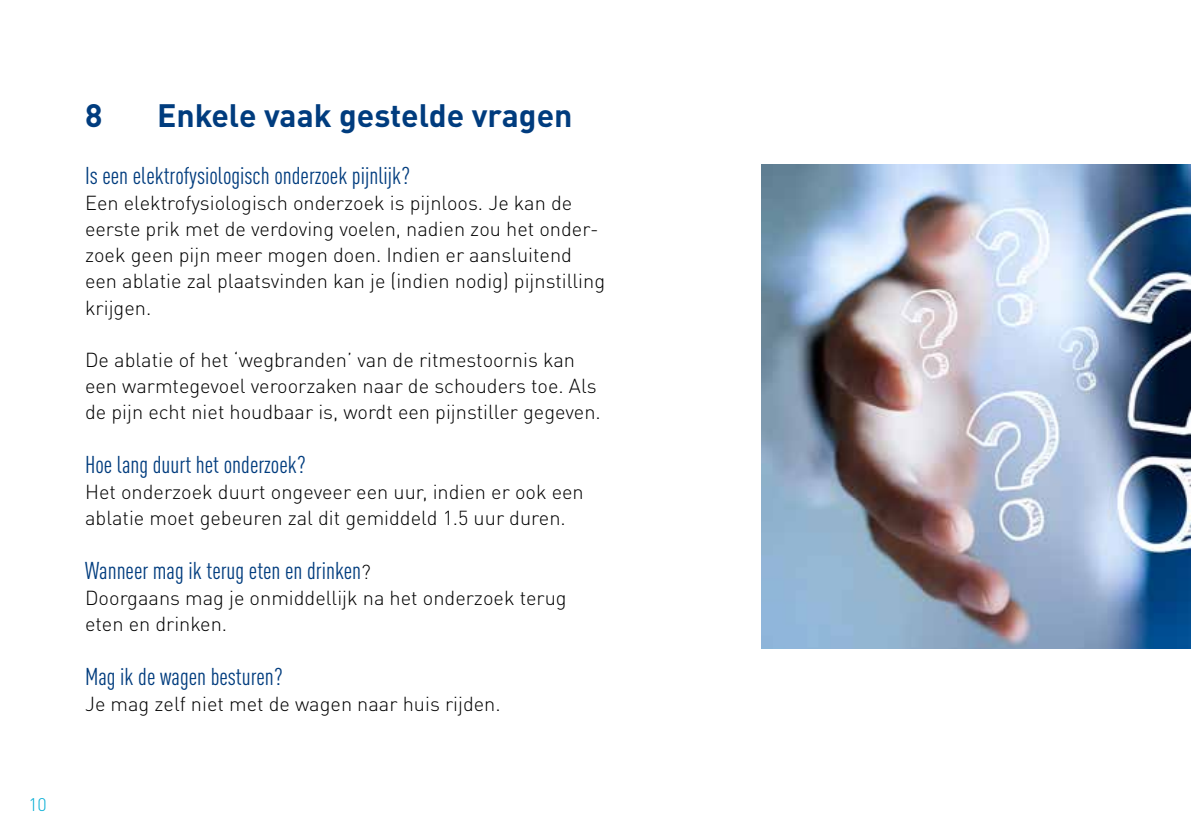
<style>
.page{position:relative;width:1191px;height:840px;background:#fff}
.page>*{position:absolute;margin:0;border:0;box-sizing:border-box;transform-origin:0 0}
.t1{font:700 32px "DINOT";color:#003c7e}
.t2{font:condensed 24px "DINOT";color:#003c7e}
.t3{font:300 20px/26px "DINOT";color:#000}
.t4{font:300 18px "DINOT";color:#00acd4}
.s1{font-weight:300;font-stretch:normal;font-size:20px;color:#000}
</style>
<div class="page">
<img style="left:761px;top:164px;width:430px;height:484px">
<p class="t4" style="left:28px;top:793px;width:20px">10</p>
<h1 class="t1" style="left:85px;top:94px;width:19px">8</h1>
<h1 class="t1" style="left:157px;top:94px;width:417px">Enkele vaak gestelde vragen</h1>
<p class="t2" style="left:85px;top:162px;width:326px">Is een elektrofysiologisch onderzoek pijnlijk?</p>
<p class="t3" style="left:85px;top:190px;width:521px">Een elektrofysiologisch onderzoek is pijnloos. Je kan de eerste prik met de verdoving voelen, nadien zou het onder&shy;zoek geen pijn meer mogen doen. Indien er aansluitend een ablatie zal plaatsvinden kan je (indien nodig) pijnstilling krijgen.</p>
<p class="t3" style="left:85px;top:346px;width:517px">De ablatie of het ‘wegbranden’ van de ritmestoornis kan een warmtegevoel veroorzaken naar de schouders toe. Als de pijn echt niet houdbaar is, wordt een pijnstiller gegeven.</p>
<p class="t2" style="left:85px;top:450px;width:222px">Hoe lang duurt het onderzoek?</p>
<p class="t3" style="left:85px;top:478px;width:500px">Het onderzoek duurt ongeveer een uur, indien er ook een ablatie moet gebeuren zal dit gemiddeld 1.5 uur duren.</p>
<p class="t2" style="left:85px;top:556px;width:287px">Wanneer mag ik terug eten en drinken<span class="s1">?</span></p>
<p class="t3" style="left:85px;top:584px;width:483px">Doorgaans mag je onmiddellijk na het onderzoek terug eten en drinken.</p>
<p class="t2" style="left:85px;top:662px;width:199px">Mag ik de wagen besturen?</p>
<p class="t3" style="left:85px;top:690px;width:417px">Je mag zelf niet met de wagen naar huis rijden.</p>
</div>
